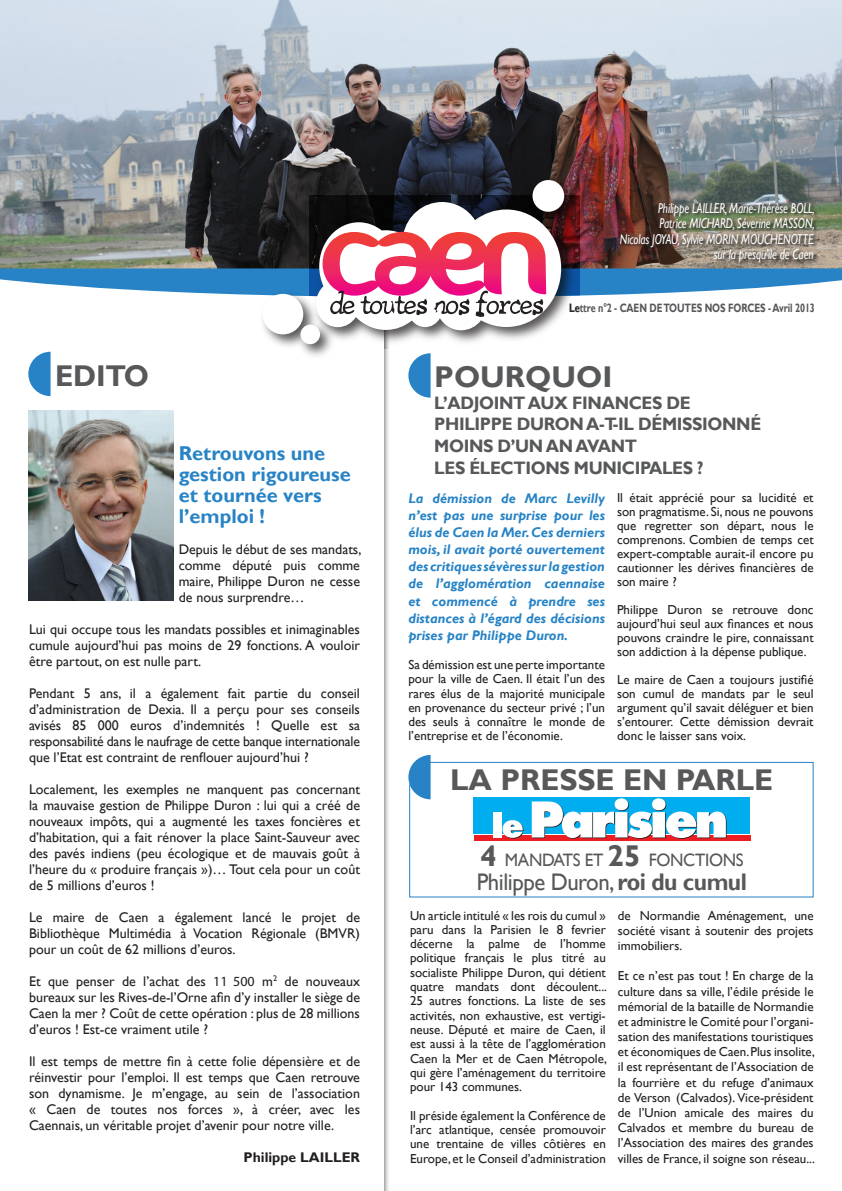
<style>
.page{position:relative;width:842px;height:1191px;background:#fff}
.page>*{position:absolute;margin:0;border:0;box-sizing:border-box;transform-origin:0 0}
.t1{font:700 30px "Gill Sans";color:#57585a}
.t2{font:700 30px "Gill Sans";color:#57585a;scale:.96 1}
.t3{font:24px "Gill Sans";letter-spacing:-.02em;color:#57585a;scale:.95 1}
.t4{font:700 20px "Gill Sans";color:#2783c5}
.t5{font:700 18px "Gill Sans";letter-spacing:-.02em;color:#57585a;scale:.95 1}
.t6{font:18px "Gill Sans";letter-spacing:-.02em;color:#57585a;scale:.95 1}
.t7{font:italic 14.3px "Gill Sans";letter-spacing:-.01em;color:#fff;scale:.77 1}
.t8{font:14px/16px "Gill Sans";color:#231f20;text-align:justify}
.t9{font:italic 700 14px/17.2px "Gill Sans";color:#2783c5;text-align:justify}
.t10{font:700 14px "Gill Sans";color:#231f20}
.t11{font:13px/14.3px "Gill Sans";color:#231f20;text-align:justify}
.t12{font:700 12.1px "Gill Sans";letter-spacing:-.01em;color:#57585a;scale:.75 1}
.s1{font-family:"Myriad Pro"}
.s2{font-weight:700;font-size:30px}
.s3{font-weight:700}
</style>
<div class="page">
<svg style="left:409px;top:761px;width:405px;height:137px"></svg>
<img style="left:0;top:0;width:842px;height:202px">
<img style="left:28px;top:411px;width:145px;height:189px">
<svg style="left:28px;top:352px;width:23px;height:44px"></svg>
<svg style="left:408px;top:353px;width:23px;height:45px"></svg>
<img style="left:309px;top:195px;width:235px;height:154px">
<img style="left:265px;top:330px;width:29px;height:16px">
<div style="left:263px;top:294px;width:40px;height:40px;background:#fff;border-radius:50%"></div>
<img style="left:526px;top:173px;width:57px;height:29px">
<div style="left:532px;top:180px;width:32px;height:32px;background:#fff;border-radius:50%"></div>
<img style="left:294px;top:330px;width:44px;height:26px">
<div style="left:300px;top:325px;width:20px;height:19px;background:#fff;border-radius:50%"></div>
<img style="left:0;top:202px;width:842px;height:128px">
<svg style="left:474px;top:835px;width:276px;height:6px"></svg>
<div style="left:474px;top:797px;width:276px;height:36px;background:#00aeef"></div>
<div style="left:494px;top:812px;width:8px;height:26px;background:#fff"></div>
<div style="left:493px;top:811px;width:8px;height:26px;background:#fff"></div>
<svg style="left:502px;top:820px;width:22px;height:18px"></svg>
<svg style="left:532px;top:798px;width:195px;height:40px"></svg>
<svg style="left:408px;top:755px;width:23px;height:44px"></svg>
<p class="t2" style="left:55px;top:358px;width:99px">EDITO</p>
<p class="t4" style="left:179px;top:441px;width:148px">Retrouvons une</p>
<p class="t4" style="left:179px;top:462px;width:174px">gestion rigoureuse</p>
<p class="t4" style="left:179px;top:483px;width:144px">et tournée vers</p>
<p class="t4" style="left:179px;top:504px;width:88px">l’emploi !</p>
<p class="t8" style="left:179px;top:541px;width:184px">Depuis le début de ses mandats, comme député puis comme maire, Philippe Duron ne cesse de nous surprendre…</p>
<p class="t8" style="left:29px;top:621px;width:332px">Lui qui occupe tous les mandats possibles et inimaginables cumule aujourd’hui pas moins de 29 fonctions. A vouloir être partout, on est nulle part.</p>
<p class="t8" style="left:29px;top:685px;width:332px">Pendant 5 ans, il a également fait partie du conseil d’administration de Dexia. Il a perçu pour ses conseils avisés 85 000 euros d’indemnités ! Quelle est sa responsabilité dans le naufrage de cette banque internationale que l’Etat est contraint de renflouer aujourd’hui ?</p>
<p class="t8" style="left:29px;top:781px;width:332px">Localement, les exemples ne manquent pas concernant la mauvaise gestion de Philippe Duron : lui qui a créé de nouveaux impôts, qui a augmenté les taxes foncières et d’habitation, qui a fait rénover la place Saint-Sauveur avec des pavés indiens (peu écologique et de mauvais goût à l’heure du « produire français »)… Tout cela pour un coût de 5 millions d’euros !</p>
<p class="t8" style="left:29px;top:909px;width:332px">Le maire de Caen a également lancé le projet de Bibliothèque Multimédia à Vocation Régionale (BMVR) pour un coût de 62 millions d’euros.</p>
<p class="t8" style="left:29px;top:973px;width:332px">Et que penser de l’achat des <span class="s1">11 500</span> m<sup>2</sup> de nouveaux bureaux sur les Rives-de-l’Orne afin d’y installer le siège de Caen la mer ? Coût de cette opération : plus de 28 millions d’euros ! Est-ce vraiment utile ?</p>
<p class="t8" style="left:29px;top:1053px;width:332px">Il est temps de mettre fin à cette folie dépensière et de réinvestir pour l’emploi. Il est temps que Caen retrouve son dynamisme. Je m’engage, au sein de l’association « Caen de toutes nos forces », à créer, avec les Caennais, un véritable projet d’avenir pour notre ville.</p>
<p class="t10" style="left:244px;top:1149px;width:118px">Philippe LAILLER</p>
<p class="t7" style="left:658px;top:199px;width:205px">Philippe LAILLER, Marie-Thérèse BOLL,</p>
<p class="t7" style="left:660px;top:215px;width:203px">Patrice MICHARD, Séverine MASSON,</p>
<p class="t7" style="left:620px;top:230px;width:253px">Nicolas JOYAU, Sylvie MORIN MOUCHENOTTE</p>
<p class="t7" style="left:714px;top:246px;width:131px">sur la presqu’île de Caen</p>
<p class="t12" style="left:569px;top:300px;width:329px">Lettre n°2 - CAEN DE TOUTES NOS FORCES - Avril 2013</p>
<p class="t1" style="left:434px;top:359px;width:180px">POURQUOI</p>
<p class="t5" style="left:434px;top:392px;width:271px">L’ADJOINT AUX FINANCES DE</p>
<p class="t5" style="left:434px;top:413px;width:346px">PHILIPPE DURON A-T-IL DÉMISSIONNÉ</p>
<p class="t5" style="left:434px;top:435px;width:215px">MOINS D’UN AN AVANT</p>
<p class="t5" style="left:434px;top:457px;width:285px">LES ÉLECTIONS MUNICIPALES ?</p>
<p class="t9" style="left:408px;top:489px;width:198px">La démission de Marc Levilly n’est pas une surprise pour les élus de Caen la Mer. Ces derniers mois, il avait porté ouvertement des critiques sévères sur la gestion de l’agglomération caennaise et commencé à prendre ses distances à l’égard des décisions prises par Philippe Duron.</p>
<p class="t11" style="left:408px;top:658px;width:198px">Sa démission est une perte importante pour la ville de Caen. Il était l’un des rares élus de la majorité municipale en provenance du secteur privé ; l’un des seuls à connaître le monde de l’entreprise et de l’économie.</p>
<p class="t11" style="left:617px;top:491px;width:198px;line-height:14px">Il était apprécié pour sa lucidité et son pragmatisme. Si, nous ne pouvons que regretter son départ, nous le comprenons. Combien de temps cet expert-comptable aurait-il encore pu cautionner les dérives financières de son maire ?</p>
<p class="t11" style="left:617px;top:603px;width:198px;line-height:14px">Philippe Duron se retrouve donc aujourd’hui seul aux finances et nous pouvons craindre le pire, connaissant son addiction à la dépense publique.</p>
<p class="t11" style="left:617px;top:673px;width:198px;line-height:14px">Le maire de Caen a toujours justifié son cumul de mandats par le seul argument qu’il savait déléguer et bien s’entourer. Cette démission devrait donc le laisser sans voix.</p>
<p class="t1" style="left:450px;top:762px;width:325px">LA PRESSE EN PARLE</p>
<p class="t6" style="left:480px;top:849px;width:279px"><span class="s2">4</span> MANDATS ET <span class="s2">25</span> FONCTIONS</p>
<p class="t3" style="left:477px;top:867px;width:286px">Philippe Duron, <span class="s3">roi du cumul</span></p>
<p class="t11" style="left:410px;top:908px;width:199px">Un article intitulé « les rois du cumul » paru dans la Parisien le 8 fevrier décerne la palme de l’homme politique français le plus titré au socialiste Philippe Duron, qui détient quatre mandats dont découlent...<br>25 autres fonctions. La liste de ses activités, non exhaustive, est vertigi&shy;neuse. Député et maire de Caen, il est aussi à la tête de l’agglomération Caen la Mer et de Caen Métropole, qui gère l’aménagement du territoire pour 143 communes.</p>
<p class="t11" style="left:410px;top:1108px;width:197px">Il préside également la Conférence de l’arc atlantique, censée promouvoir une trentaine de villes côtières en Europe, et le Conseil d’administration</p>
<p class="t11" style="left:618px;top:907px;width:197px;line-height:15.2px">de Normandie Aménagement, une société visant à soutenir des projets immobiliers.</p>
<p class="t11" style="left:618px;top:968px;width:199px;line-height:15.2px">Et ce n’est pas tout ! En charge de la culture dans sa ville, l’édile préside le mémorial de la bataille de Normandie et administre le Comité pour l’organi&shy;sation des manifestations touristiques et économiques de Caen. Plus insolite, il est représentant de l’Association de la fourrière et du refuge d’animaux de Verson (Calvados). Vice-président de l’Union amicale des maires du Calvados et membre du bureau de l’Association des maires des grandes villes de France, il soigne son réseau...</p>
</div>
